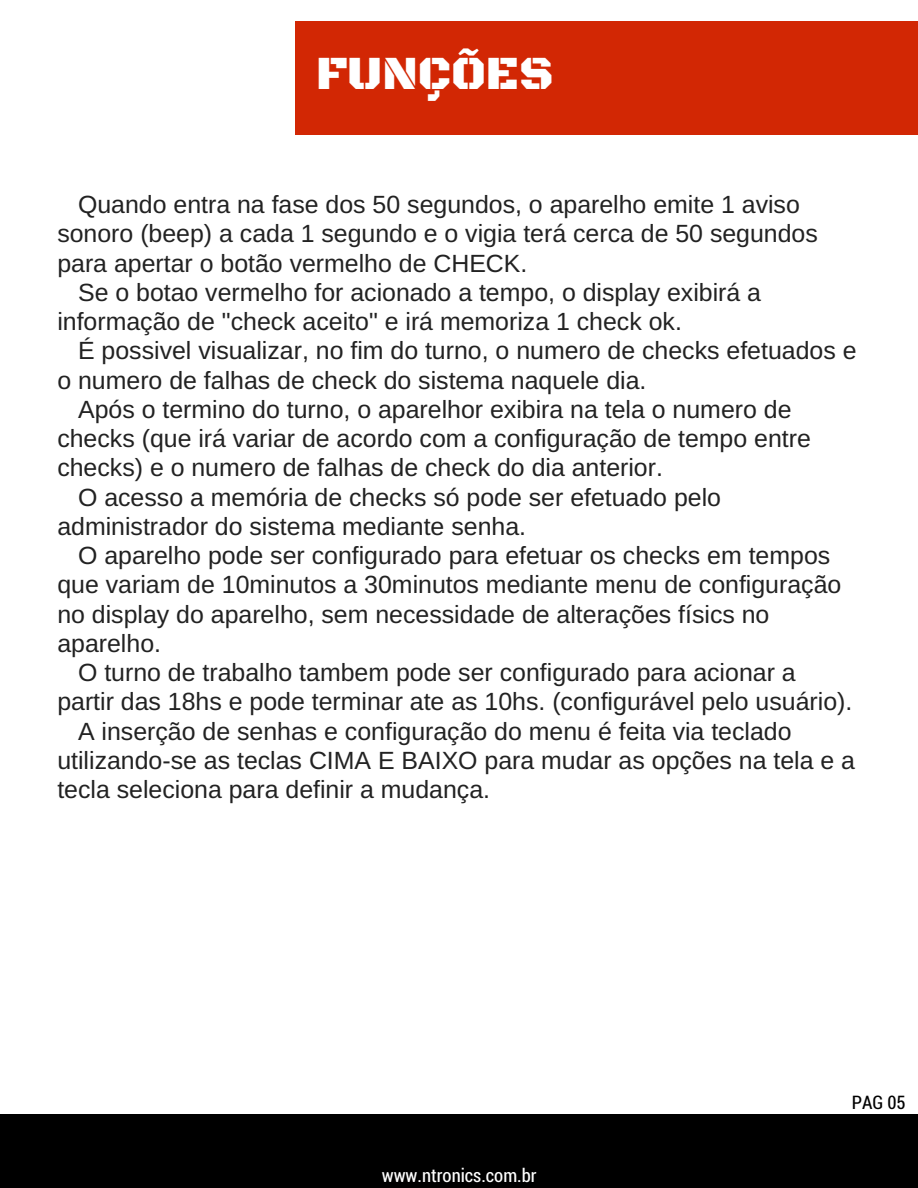
<style>
.page{position:relative;width:918px;height:1188px;background:#fff}
.page>*{position:absolute;margin:0;border:0;box-sizing:border-box;transform-origin:0 0}
.t1{font:48.15px "Black Ops One";color:#fff}
.t2{font:24.9px "Arimo";color:#222}
.t3{font:18.75px "Roboto Condensed";color:#fff}
.t4{font:18.75px "Roboto Condensed";color:#000}
</style>
<div class="page">
<div style="left:316px;top:44px;width:583px;height:71px;background:#d22704"></div>
<div style="left:295px;top:113px;width:23px;height:22px;background:#d22704"></div>
<div style="left:316px;top:113px;width:583px;height:22px;background:#d22704"></div>
<div style="left:898px;top:113px;width:20px;height:22px;background:#d22704"></div>
<div style="left:898px;top:21px;width:20px;height:24px;background:#d22704"></div>
<div style="left:316px;top:21px;width:583px;height:24px;background:#d22704"></div>
<div style="left:898px;top:44px;width:20px;height:71px;background:#d22704"></div>
<div style="left:295px;top:44px;width:23px;height:71px;background:#d22704"></div>
<div style="left:295px;top:21px;width:23px;height:24px;background:#d22704"></div>
<div style="left:0;top:1115px;width:918px;height:73px;background:#000"></div>
<h1 class="t1" style="left:316px;top:45px;width:239px">FUNÇÕES</h1>
<p class="t2" style="left:78px;top:191px;width:723px">Quando entra na fase dos 50 segundos, o aparelho emite 1 aviso</p>
<p class="t2" style="left:57px;top:220px;width:762px">sonoro (beep) a cada 1 segundo e o vigia terá cerca de 50 segundos</p>
<p class="t2" style="left:57px;top:249px;width:472px">para apertar o botão vermelho de CHECK.</p>
<p class="t2" style="left:78px;top:278px;width:685px">Se o botao vermelho for acionado a tempo, o display exibirá a</p>
<p class="t2" style="left:57px;top:308px;width:626px">informação de "check aceito" e irá memoriza 1 check ok.</p>
<p class="t2" style="left:78px;top:337px;width:780px">É possivel visualizar, no fim do turno, o numero de checks efetuados e</p>
<p class="t2" style="left:57px;top:366px;width:591px">o numero de falhas de check do sistema naquele dia.</p>
<p class="t2" style="left:78px;top:395px;width:715px">Após o termino do turno, o aparelhor exibira na tela o numero de</p>
<p class="t2" style="left:57px;top:425px;width:755px">checks (que irá variar de acordo com a configuração de tempo entre</p>
<p class="t2" style="left:57px;top:454px;width:607px">checks) e o numero de falhas de check do dia anterior.</p>
<p class="t2" style="left:78px;top:483px;width:644px">O acesso a memória de checks só pode ser efetuado pelo</p>
<p class="t2" style="left:57px;top:512px;width:470px">administrador do sistema mediante senha.</p>
<p class="t2" style="left:78px;top:542px;width:754px">O aparelho pode ser configurado para efetuar os checks em tempos</p>
<p class="t2" style="left:57px;top:571px;width:786px">que variam de 10minutos a 30minutos mediante menu de configuração</p>
<p class="t2" style="left:57px;top:600px;width:714px">no display do aparelho, sem necessidade de alterações físics no</p>
<p class="t2" style="left:57px;top:629px;width:105px">aparelho.</p>
<p class="t2" style="left:78px;top:659px;width:719px">O turno de trabalho tambem pode ser configurado para acionar a</p>
<p class="t2" style="left:57px;top:688px;width:796px">partir das 18hs e pode terminar ate as 10hs. (configurável pelo usuário).</p>
<p class="t2" style="left:78px;top:717px;width:715px">A inserção de senhas e configuração do menu é feita via teclado</p>
<p class="t2" style="left:57px;top:746px;width:799px">utilizando-se as teclas CIMA E BAIXO para mudar as opções na tela e a</p>
<p class="t2" style="left:57px;top:776px;width:434px">tecla seleciona para definir a mudança.</p>
<p class="t3" style="left:382px;top:1163px;width:156px">www.ntronics.com.br</p>
<p class="t4" style="left:852px;top:1090px;width:55px">PAG 05</p>
</div>
